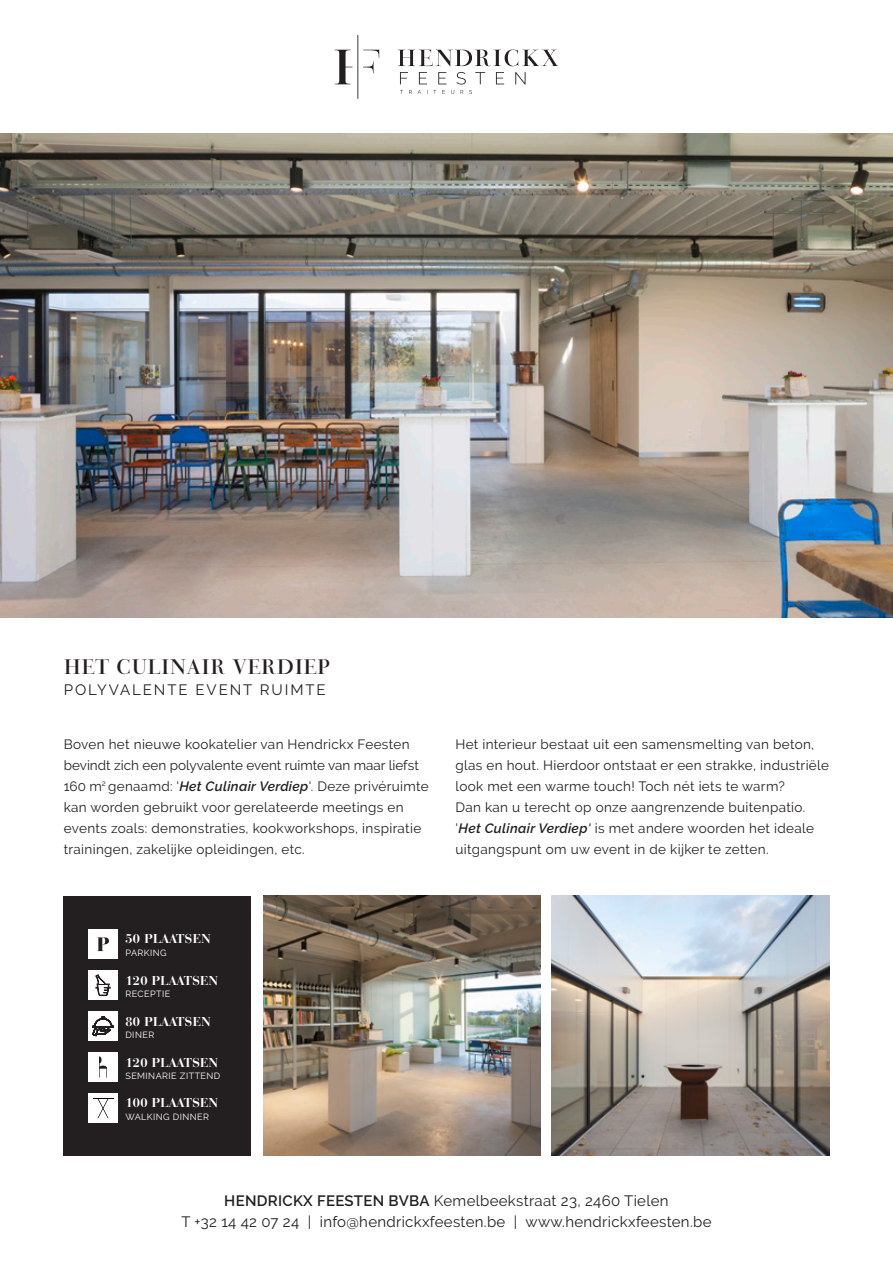
<style>
.page{position:relative;width:893px;height:1263px;background:#fff}
.page>*{position:absolute;margin:0;border:0;box-sizing:border-box;transform-origin:0 0}
.t1{font:19.5px "Bauer Bodoni BT Titling";letter-spacing:.025em;color:#231f20}
.t2{font:15px "Raleway";letter-spacing:.02em;color:#231f20}
.t3{font:15px "Raleway";letter-spacing:.13em;color:#231f20}
.t4{font:13.5px/21px "Raleway";letter-spacing:.025em;color:#231f20}
.t5{font:700 13.5px "Bauer Bodoni BT";letter-spacing:.025em;color:#fff}
.t6{font:9px "Raleway";letter-spacing:.05em;color:#fff}
.s1{font-weight:600;font-style:italic}
.s2{font-weight:500;font-style:italic}
.s3{font-weight:600}
</style>
<div class="page">
<img style="left:0;top:134px;width:893px;height:483px">
<div style="left:64px;top:896px;width:187px;height:259px;background:#231f20"></div>
<div style="left:88px;top:929px;width:30px;height:30px;background:#fff"></div>
<svg style="left:97px;top:937px;width:12px;height:14px"></svg>
<div style="left:88px;top:970px;width:30px;height:30px;background:#fff"></div>
<svg style="left:95px;top:974px;width:16px;height:23px"></svg>
<div style="left:88px;top:1052px;width:30px;height:30px;background:#fff"></div>
<div style="left:88px;top:1093px;width:30px;height:30px;background:#fff"></div>
<div style="left:88px;top:1011px;width:30px;height:30px;background:#fff"></div>
<svg style="left:92px;top:1016px;width:22px;height:20px"></svg>
<svg style="left:99px;top:1056px;width:8px;height:22px"></svg>
<img style="left:264px;top:896px;width:277px;height:259px">
<img style="left:552px;top:896px;width:277px;height:259px">
<svg style="left:335px;top:35px;width:223px;height:64px"></svg>
<svg style="left:93px;top:1098px;width:20px;height:20px"></svg>
<p class="t1" style="left:64px;top:655px;width:268px">HET CULINAIR VERDIEP</p>
<p class="t3" style="left:64px;top:681px;width:263px">POLYVALENTE EVENT RUIMTE</p>
<p class="t4" style="left:64px;top:733px;width:367px">Boven het nieuwe kookatelier van Hendrickx Feesten bevindt zich een polyvalente event ruimte van maar liefst 160 m<sup>2</sup> genaamd: '<span class="s1">Het Culinair Verdiep</span>'. Deze privéruimte kan worden gebruikt voor gerelateerde meetings en events zoals: demonstraties, kookworkshops, inspiratie trainingen, zakelijke opleidingen, etc.</p>
<p class="t4" style="left:455px;top:733px;width:375px">Het interieur bestaat uit een samensmelting van beton, glas en hout. Hierdoor ontstaat er een strakke, industriële look met een warme touch! Toch nét iets te warm?<br>Dan kan u terecht op onze aangrenzende buitenpatio. '<span class="s1">Het Culinair Verdiep</span><span class="s2">'</span> is met andere woorden het ideale uitgangspunt om uw event in de kijker te zetten.</p>
<p class="t5" style="left:125px;top:930px;width:87px">50 PLAATSEN</p>
<p class="t6" style="left:125px;top:948px;width:43px">PARKING</p>
<p class="t5" style="left:125px;top:972px;width:94px">120 PLAATSEN</p>
<p class="t6" style="left:125px;top:989px;width:46px">RECEPTIE</p>
<p class="t5" style="left:125px;top:1012px;width:87px">80 PLAATSEN</p>
<p class="t6" style="left:125px;top:1029px;width:30px">DINER</p>
<p class="t5" style="left:125px;top:1053px;width:94px">120 PLAATSEN</p>
<p class="t6" style="left:125px;top:1070px;width:96px">SEMINARIE ZITTEND</p>
<p class="t5" style="left:125px;top:1094px;width:94px">100 PLAATSEN</p>
<p class="t6" style="left:125px;top:1111px;width:85px">WALKING DINNER</p>
<p class="t2" style="left:224px;top:1191px;width:446px"><span class="s3">HENDRICKX FEESTEN BVBA</span> Kemelbeekstraat 23, 2460 Tielen</p>
<p class="t2" style="left:181px;top:1212px;width:531px">T +32 14 42 07 24 | info@hendrickxfeesten.be | www.hendrickxfeesten.be</p>
</div>
